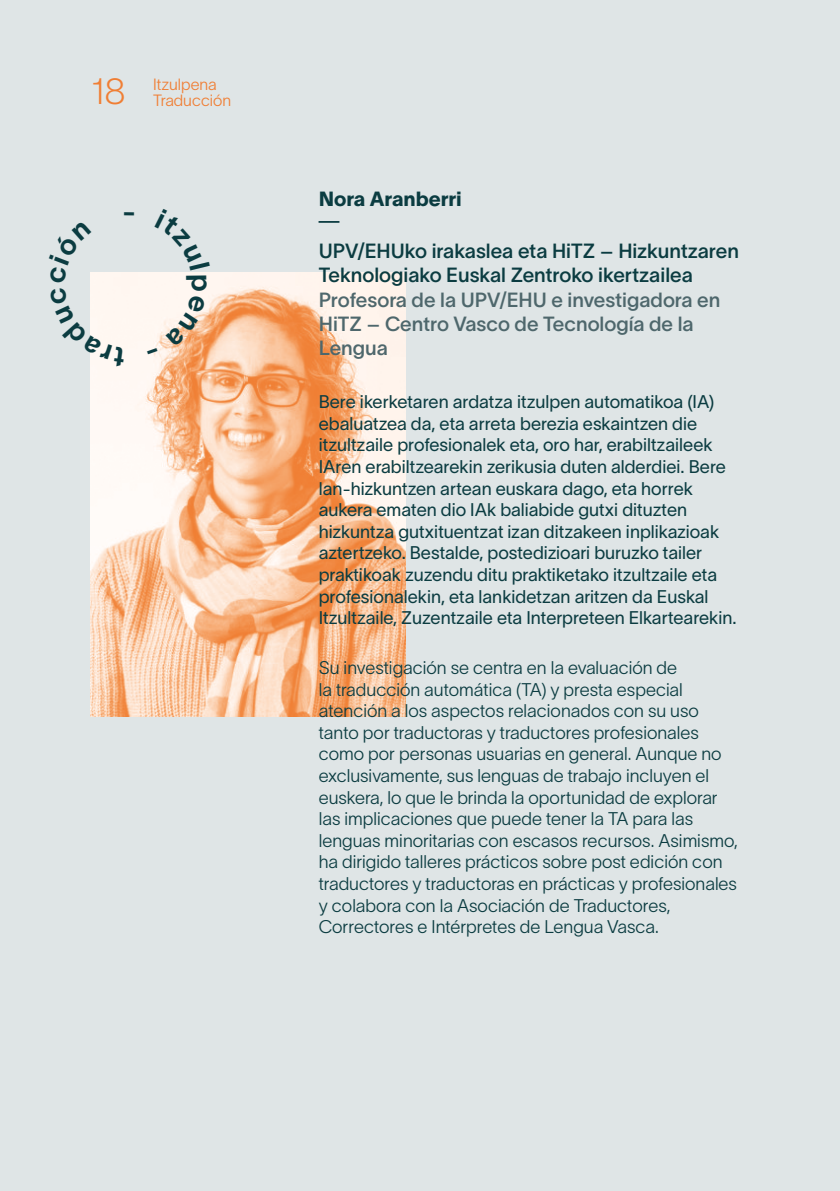
<style>
.page{position:relative;width:840px;height:1191px;background:#fff}
.page>*{position:absolute;margin:0;border:0;box-sizing:border-box;transform-origin:0 0}
.t1{font:36px "TWK Lausanne Pan 150";color:#f07e34}
.t2{font:29.6px "TWK Lausanne Pan";color:#0b3c41}
.t3{font:20.2px/24.2px "TWK Lausanne Pan 500";color:#0b3c41}
.t4{font:20.2px/24.2px "TWK Lausanne Pan 500";color:#4e676c}
.t5{font:20.2px "TWK Lausanne Pan 850";color:#0b3c41}
.t6{font:18px/21.6px "TWK Lausanne Pan 200";color:#0b3c41}
.t7{font:18px/21.6px "TWK Lausanne Pan 300";color:#0b3c41}
.t8{font:16px/16px "TWK Lausanne Pan 200";color:#f07e34}
</style>
<div class="page">
<div style="left:0;top:0;width:839px;height:1191px;background:#dfe5e6"></div>
<img style="left:91px;top:272px;width:314px;height:444px">
<svg style="left:147px;top:272px;width:63px;height:82px;background:#fce6d6"></svg>
<div style="left:90px;top:272px;width:35px;height:95px;background:#fff7f1"></div>
<h1 class="t1" style="left:91px;top:66px;width:36px">18</h1>
<p class="t8" style="left:153px;top:75px;width:79px">Itzulpena<br>Traducción</p>
<p class="t5" style="left:318px;top:184px;width:144px">Nora Aranberri</p>
<h2 class="t2" style="left:318px;top:189px;width:22px">_</h2>
<p class="t3" style="left:318px;top:237px;width:421px">UPV/EHUko irakaslea eta HiTZ – Hizkuntzaren<br>Teknologiako Euskal Zentroko ikertzailea</p>
<p class="t4" style="left:318px;top:286px;width:403px">Profesora de la UPV/EHU e investigadora en<br>HiTZ – Centro Vasco de Tecnología de la<br>Lengua</p>
<p class="t7" style="left:318px;top:390px;width:419px">Bere ikerketaren ardatza itzulpen automatikoa (IA) ebaluatzea da, eta arreta berezia eskaintzen die itzultzaile profesionalek eta, oro har, erabiltzaileek IAren erabiltzearekin zerikusia duten alderdiei. Bere lan-hizkuntzen artean euskara dago, eta horrek aukera ematen dio IAk baliabide gutxi dituzten hizkuntza gutxituentzat izan ditzakeen inplikazioak aztertzeko. Bestalde, postedizioari buruzko tailer praktikoak zuzendu ditu praktiketako itzultzaile eta profesionalekin, eta lankidetzan aritzen da Euskal Itzultzaile, Zuzentzaile eta Interpreteen Elkartearekin.</p>
<p class="t6" style="left:318px;top:655px;width:420px">Su investigación se centra en la evaluación de<br>la traducción automática (TA) y presta especial atención a los aspectos relacionados con su uso tanto por traductoras y traductores profesionales como por personas usuarias en general. Aunque no exclusivamente, sus lenguas de trabajo incluyen el euskera, lo que le brinda la oportunidad de explorar las implicaciones que puede tener la TA para las lenguas minoritarias con escasos recursos. Asimismo, ha dirigido talleres prácticos sobre post edición con traductores y traductoras en prácticas y profesionales y colabora con la Asociación de Traductores, Correctores e Intérpretes de Lengua Vasca.</p>
</div>
